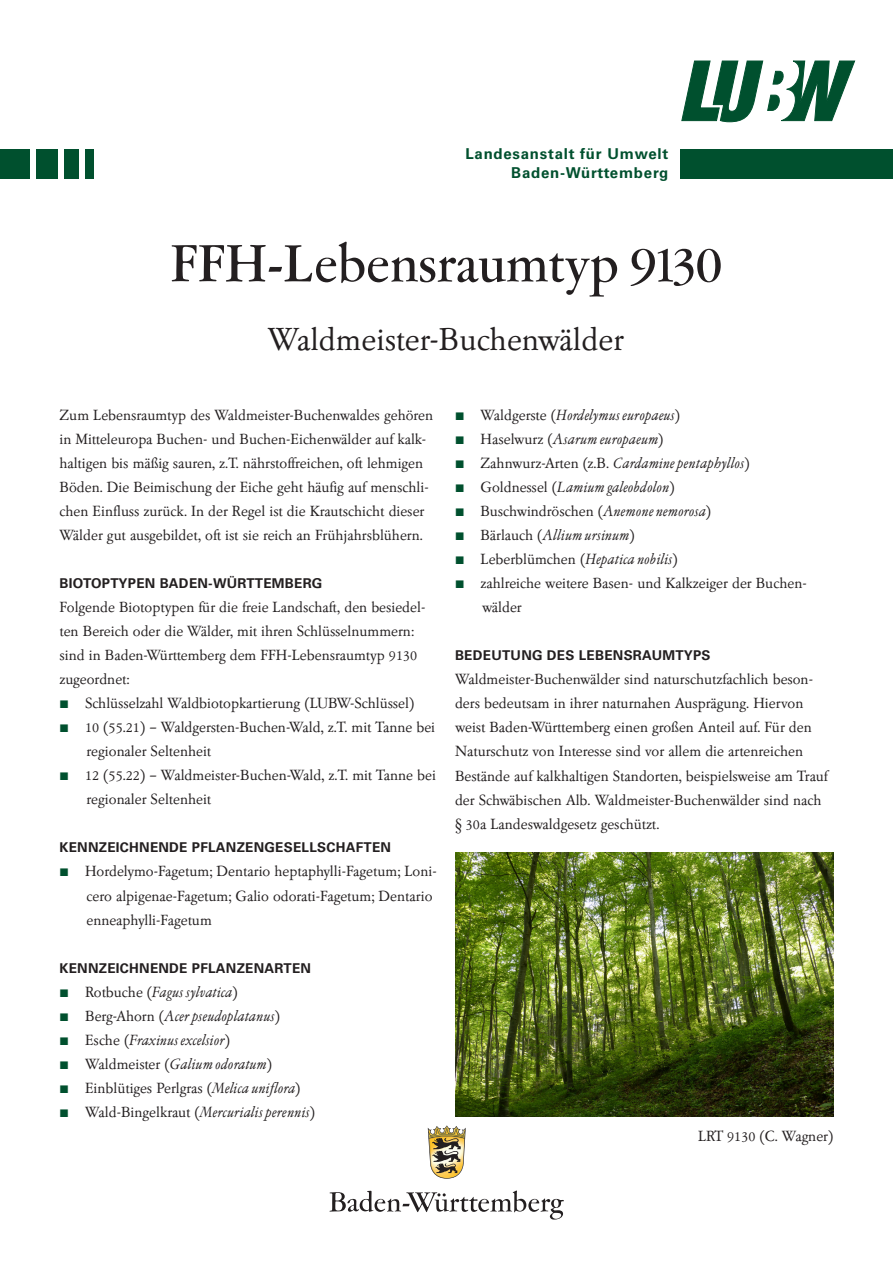
<style>
.page{position:relative;width:893px;height:1263px;background:#fff}
.page>*{position:absolute;margin:0;border:0;box-sizing:border-box;transform-origin:0 0}
.t1{font:500 54px "Garamontfor LUBWH";letter-spacing:.015em;color:#231f20}
.t2{font:33px "Garamontfor LUBWB";color:#231f20}
.t3{font:15.3px/24px "Garamontfor LUBWB";color:#231f20}
.t4{font:italic 15.3px "Garamontfor LUBWB";color:#231f20}
.t5{font:700 15px/18.8px "Universfor LUBW 65";letter-spacing:.05em;color:#00502e;text-align:right}
.t6{font:700 13.5px "Universfor LUBW 65";letter-spacing:.02em;color:#231f20}
.s1{font-style:normal}
.s2{font-style:italic}
</style>
<div class="page">
<div style="left:680px;top:149px;width:213px;height:30px;background:#00502e"></div>
<div style="left:36px;top:149px;width:21px;height:30px;background:#00502e"></div>
<div style="left:85px;top:149px;width:9px;height:30px;background:#00502e"></div>
<div style="left:64px;top:149px;width:15px;height:30px;background:#00502e"></div>
<div style="left:0;top:149px;width:30px;height:30px;background:#00502e"></div>
<svg style="left:681px;top:60px;width:175px;height:63px"></svg>
<img style="left:455px;top:852px;width:378px;height:264px">
<svg style="left:330px;top:1190px;width:234px;height:29px"></svg>
<svg style="left:428px;top:1125px;width:38px;height:53px"></svg>
<p class="t5" style="left:465px;top:144px;width:204px">Landesanstalt für Umwelt<br>Baden-Württemberg</p>
<h1 class="t1" style="left:171px;top:235px;width:553px">FFH-Lebensraumtyp 9130</h1>
<h1 class="t2" style="left:268px;top:321px;width:358px">Waldmeister-Buchenwälder</h1>
<p class="t3" style="left:60px;top:404px;width:375px">Zum Lebensraumtyp des Waldmeister-Buchenwaldes gehören in Mitteleuropa Buchen- und Buchen-Eichenwälder auf kalk&shy;haltigen bis mäßig sauren, z.T. nährstoffreichen, oft lehmigen Böden. Die Beimischung der Eiche geht häufig auf menschli&shy;chen Einfluss zurück. In der Regel ist die Krautschicht dieser Wälder gut ausgebildet, oft ist sie reich an Frühjahrsblühern.</p>
<h2 class="t6" style="left:60px;top:576px;width:264px">BIOTOPTYPEN BADEN-WÜRTTEMBERG</h2>
<p class="t3" style="left:60px;top:596px;width:367px">Folgende Biotoptypen für die freie Landschaft, den besiedel&shy;ten Bereich oder die Wälder, mit ihren Schlüsselnummern: sind in Baden-Württemberg dem FFH-Lebensraumtyp 9130 zugeordnet:</p>
<p class="t3" style="left:85px;top:692px;width:331px">Schlüsselzahl Waldbiotopkartierung (LUBW-Schlüssel)</p>
<p class="t3" style="left:85px;top:716px;width:352px">10 (55.21) – Waldgersten-Buchen-Wald, z.T. mit Tanne bei regionaler Seltenheit</p>
<p class="t3" style="left:85px;top:764px;width:352px">12 (55.22) – Waldmeister-Buchen-Wald, z.T. mit Tanne bei regionaler Seltenheit</p>
<h2 class="t6" style="left:60px;top:840px;width:333px">KENNZEICHNENDE PFLANZENGESELLSCHAFTEN</h2>
<p class="t3" style="left:85px;top:860px;width:353px">Hordelymo-Fagetum; Dentario heptaphylli-Fagetum; Loni&shy;cero alpigenae-Fagetum; Galio odorati-Fagetum; Dentario enneaphylli-Fagetum</p>
<h2 class="t6" style="left:60px;top:960px;width:253px">KENNZEICHNENDE PFLANZENARTEN</h2>
<p class="t4" style="left:85px;top:983px;width:154px"><span class="s1">Rotbuche (</span>Fagus sylvatica<span class="s1">)</span></p>
<p class="t4" style="left:85px;top:1007px;width:196px"><span class="s1">Berg-Ahorn (</span>Acer pseudoplatanus<span class="s1">)</span></p>
<p class="t4" style="left:85px;top:1031px;width:147px"><span class="s1">Esche (</span>Fraxinus excelsior<span class="s1">)</span></p>
<p class="t4" style="left:85px;top:1055px;width:189px"><span class="s1">Waldmeister (</span>Galium odoratum<span class="s1">)</span></p>
<p class="t3" style="left:85px;top:1076px;width:217px">Einblütiges Perlgras (<span class="s2">Melica uniflora</span>)</p>
<p class="t4" style="left:85px;top:1103px;width:232px"><span class="s1">Wald-Bingelkraut (</span>Mercurialis perennis<span class="s1">)</span></p>
<p class="t4" style="left:480px;top:407px;width:201px"><span class="s1">Waldgerste (</span>Hordelymus europaeus<span class="s1">)</span></p>
<p class="t4" style="left:480px;top:431px;width:185px"><span class="s1">Haselwurz (</span>Asarum europaeum<span class="s1">)</span></p>
<p class="t4" style="left:480px;top:455px;width:271px"><span class="s1">Zahnwurz-Arten (z.B.</span> Cardamine pentaphyllos<span class="s1">)</span></p>
<p class="t4" style="left:480px;top:479px;width:196px"><span class="s1">Goldnessel (</span>Lamium galeobdolon<span class="s1">)</span></p>
<p class="t3" style="left:480px;top:500px;width:232px">Buschwindröschen (<span class="s2">Anemone nemorosa</span>)</p>
<p class="t4" style="left:480px;top:527px;width:156px"><span class="s1">Bärlauch (</span>Allium ursinum<span class="s1">)</span></p>
<p class="t3" style="left:480px;top:548px;width:199px">Leberblümchen (<span class="s2">Hepatica nobilis</span>)</p>
<p class="t3" style="left:480px;top:572px;width:328px">zahlreiche weitere Basen- und Kalkzeiger der Buchen&shy;wälder</p>
<h2 class="t6" style="left:455px;top:648px;width:257px">BEDEUTUNG DES LEBENSRAUMTYPS</h2>
<p class="t3" style="left:455px;top:668px;width:374px">Waldmeister-Buchenwälder sind naturschutzfachlich beson&shy;ders bedeutsam in ihrer naturnahen Ausprägung. Hiervon weist Baden-Württemberg einen großen Anteil auf. Für den Naturschutz von Interesse sind vor allem die artenreichen Bestände auf kalkhaltigen Standorten, beispielsweise am Trauf der Schwäbischen Alb. Waldmeister-Buchenwälder sind nach § 30a Landeswaldgesetz geschützt.</p>
<p class="t3" style="left:698px;top:1124px;width:137px">LRT 9130 (C. Wagner)</p>
</div>
